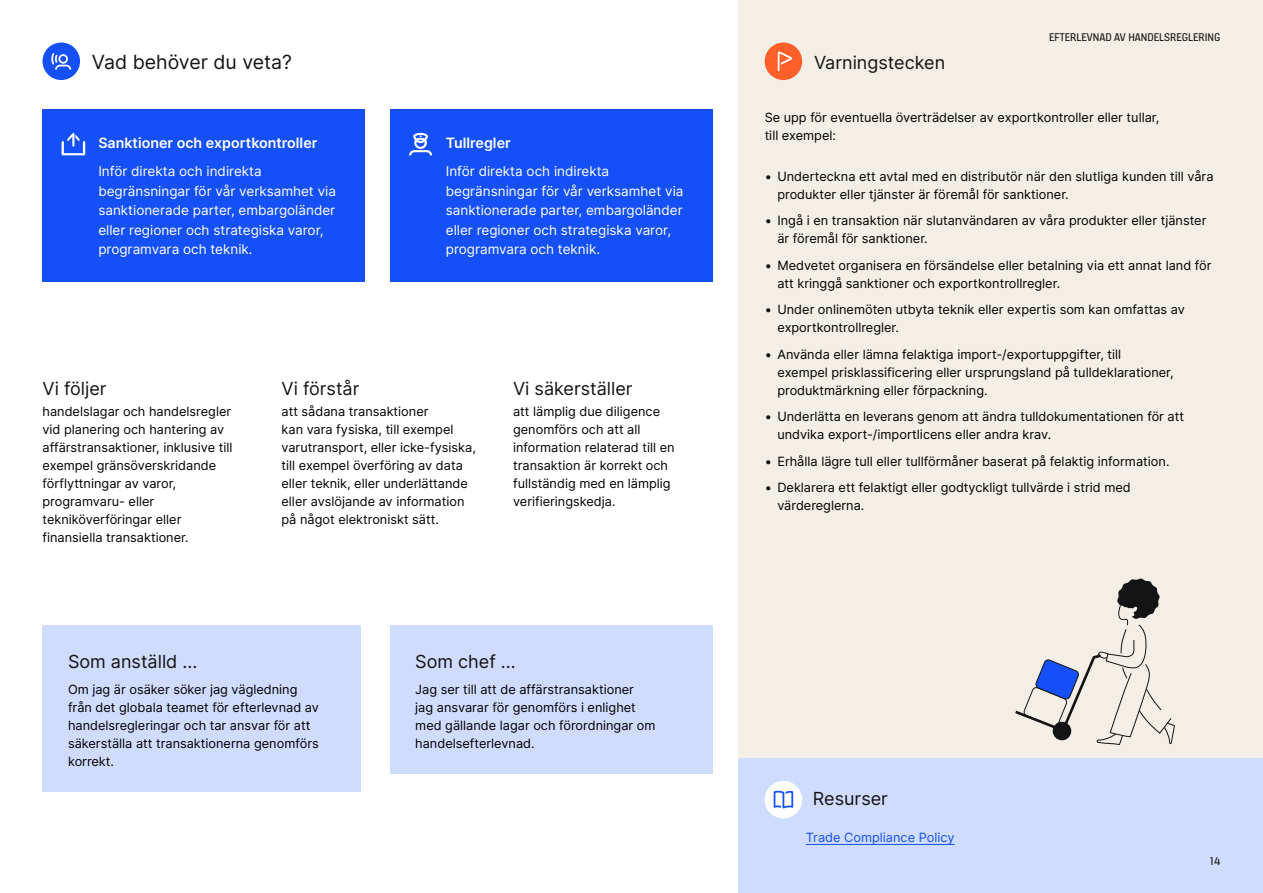
<style>
.page{position:relative;width:1263px;height:893px;background:#fff}
.page>*{position:absolute;margin:0;border:0;box-sizing:border-box;transform-origin:0 0}
.t1{font:19.5px "Inter";color:#141414}
.t2{font:18px "Inter";color:#141414}
.t3{font:600 14.25px "Inter";color:#fff}
.t4{font:13.5px/19.5px "Inter";color:#fff}
.t5{font:12.75px/18px "Inter";color:#000}
.t6{font:12.75px "Inter";color:#1450f5}
.t7{font:12px "KONE Information";color:#141414}
</style>
<div class="page">
<div style="left:738px;top:0;width:525px;height:893px;background:#f3eee6"></div>
<div style="left:43px;top:109px;width:322px;height:173px;background:#1450f5"></div>
<div style="left:390px;top:109px;width:322px;height:173px;background:#1450f5"></div>
<div style="left:738px;top:759px;width:525px;height:134px;background:#d0dcfd"></div>
<div style="left:43px;top:43px;width:37px;height:37px;background:#1450f5;border-radius:50%"></div>
<svg style="left:51px;top:53px;width:20px;height:17px"></svg>
<div style="left:765px;top:43px;width:37px;height:37px;background:#ff5f28;border-radius:50%"></div>
<svg style="left:778px;top:52px;width:14px;height:19px"></svg>
<div style="left:765px;top:781px;width:37px;height:37px;background:#fff;border-radius:50%"></div>
<svg style="left:774px;top:790px;width:19px;height:18px"></svg>
<svg style="left:409px;top:133px;width:23px;height:23px"></svg>
<svg style="left:62px;top:133px;width:23px;height:22px"></svg>
<svg style="left:1015px;top:578px;width:160px;height:167px"></svg>
<hr style="left:806px;top:844px;width:149px;height:1px;background:#1450f5">
<div style="left:43px;top:625px;width:318px;height:167px;background:#d0dcfd"></div>
<div style="left:390px;top:625px;width:322px;height:149px;background:#d0dcfd"></div>
<h1 class="t1" style="left:92px;top:48px;width:202px">Vad behöver du veta?</h1>
<h2 class="t2" style="left:814px;top:50px;width:133px">Varningstecken</h2>
<p class="t7" style="left:1049px;top:29px;width:173px">EFTERLEVNAD AV HANDELSREGLERING</p>
<p class="t3" style="left:98px;top:133px;width:221px">Sanktioner och exportkontroller</p>
<p class="t4" style="left:98px;top:161px;width:239px">Inför direkta och indirekta begränsningar för vår verksamhet via sanktionerade parter, embargoländer eller regioner och strategiska varor, programvara och teknik.</p>
<p class="t3" style="left:446px;top:133px;width:66px">Tullregler</p>
<p class="t4" style="left:446px;top:161px;width:239px">Inför direkta och indirekta begränsningar för vår verksamhet via sanktionerade parter, embargoländer eller regioner och strategiska varor, programvara och teknik.</p>
<h2 class="t2" style="left:43px;top:376px;width:66px">Vi följer</h2>
<h2 class="t2" style="left:282px;top:376px;width:79px">Vi förstår</h2>
<h2 class="t2" style="left:513px;top:376px;width:121px">Vi säkerställer</h2>
<p class="t5" style="left:43px;top:402px;width:191px">handelslagar och handelsregler vid planering och hantering av affärstransaktioner, inklusive till exempel gränsöverskridande förflyttningar av varor, programvaru- eller tekniköverföringar eller finansiella transaktioner.</p>
<p class="t5" style="left:282px;top:402px;width:196px">att sådana transaktioner<br>kan vara fysiska, till exempel varutransport, eller icke-fysiska, till exempel överföring av data eller teknik, eller underlättande eller avslöjande av information på något elektroniskt sätt.</p>
<p class="t5" style="left:513px;top:402px;width:163px">att lämplig due diligence genomförs och att all information relaterad till en transaktion är korrekt och fullständig med en lämplig verifieringskedja.</p>
<h2 class="t2" style="left:68px;top:648px;width:131px">Som anställd ...</h2>
<p class="t5" style="left:68px;top:680px;width:252px">Om jag är osäker söker jag vägledning från det globala teamet för efterlevnad av handelsregleringar och tar ansvar för att säkerställa att transaktionerna genomförs korrekt.</p>
<h2 class="t2" style="left:415px;top:648px;width:102px">Som chef ...</h2>
<p class="t5" style="left:415px;top:680px;width:242px">Jag ser till att de affärstransaktioner<br>jag ansvarar för genomförs i enlighet med gällande lagar och förordningar om handelsefterlevnad.</p>
<p class="t5" style="left:765px;top:108px;width:396px">Se upp för eventuella överträdelser av exportkontroller eller tullar, till exempel:</p>
<p class="t5" style="left:777px;top:167px;width:438px;text-indent:-13px">• Underteckna ett avtal med en distributör när den slutliga kunden till våra produkter eller tjänster är föremål för sanktioner.</p>
<p class="t5" style="left:777px;top:211px;width:430px;text-indent:-13px">• Ingå i en transaktion när slutanvändaren av våra produkter eller tjänster är föremål för sanktioner.</p>
<p class="t5" style="left:777px;top:256px;width:436px;text-indent:-13px">• Medvetet organisera en försändelse eller betalning via ett annat land för att kringgå sanktioner och exportkontrollregler.</p>
<p class="t5" style="left:777px;top:300px;width:409px;text-indent:-13px">• Under onlinemöten utbyta teknik eller expertis som kan omfattas av exportkontrollregler.</p>
<p class="t5" style="left:777px;top:345px;width:398px;text-indent:-13px">• Använda eller lämna felaktiga import-/exportuppgifter, till exempel prisklassificering eller ursprungsland på tulldeklarationer, produktmärkning eller förpackning.</p>
<p class="t5" style="left:777px;top:407px;width:408px;text-indent:-13px">• Underlätta en leverans genom att ändra tulldokumentationen för att undvika export-/importlicens eller andra krav.</p>
<p class="t5" style="left:765px;top:452px;width:406px">• Erhålla lägre tull eller tullförmåner baserat på felaktig information.</p>
<p class="t5" style="left:777px;top:478px;width:355px;text-indent:-13px">• Deklarera ett felaktigt eller godtyckligt tullvärde i strid med värdereglerna.</p>
<h2 class="t2" style="left:813px;top:785px;width:77px">Resurser</h2>
<p class="t6" style="left:806px;top:828px;width:150px">Trade Compliance Policy</p>
<p class="t7" style="left:1210px;top:853px;width:12px">14</p>
</div>
